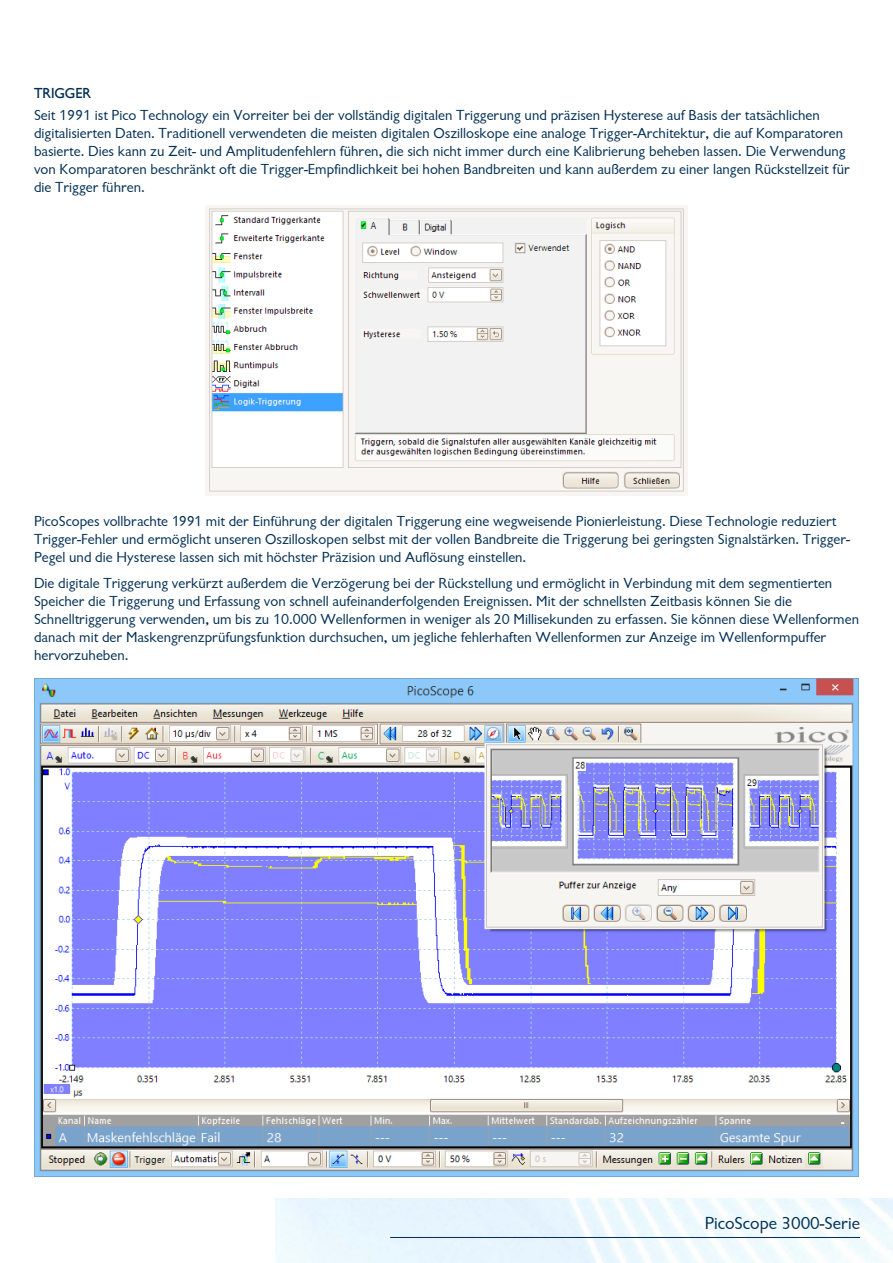
<style>
.page{position:relative;width:893px;height:1263px;background:#fff}
.page>*{position:absolute;margin:0;border:0;box-sizing:border-box;transform-origin:0 0}
.t1{font:18px "Chantilly";color:#002e54}
.t2{font:15px/18px "Chantilly";color:#002e54}
.t3{font:500 15px "Chantilly";color:#002e54}
</style>
<div class="page">
<hr style="left:390px;top:1237px;width:470px;height:1px;background:#002e54">
<img style="left:206px;top:205px;width:481px;height:290px">
<img style="left:34px;top:679px;width:825px;height:498px">
<p class="t3" style="left:34px;top:85px;width:59px">TRIGGER</p>
<p class="t2" style="left:34px;top:107px;width:817px">Seit 1991 ist Pico Technology ein Vorreiter bei der vollständig digitalen Triggerung und präzisen Hysterese auf Basis der tatsächlichen digitalisierten Daten. Traditionell verwendeten die meisten digitalen Oszilloskope eine analoge Trigger-Architektur, die auf Komparatoren basierte. Dies kann zu Zeit- und Amplitudenfehlern führen, die sich nicht immer durch eine Kalibrierung beheben lassen. Die Verwendung von Komparatoren beschränkt oft die Trigger-Empfindlichkeit bei hohen Bandbreiten und kann außerdem zu einer langen Rückstellzeit für die Trigger führen.</p>
<p class="t2" style="left:34px;top:512px;width:817px">PicoScopes vollbrachte 1991 mit der Einführung der digitalen Triggerung eine wegweisende Pionierleistung. Diese Technologie reduziert<br>Trigger-Fehler und ermöglicht unseren Oszilloskopen selbst mit der vollen Bandbreite die Triggerung bei geringsten Signalstärken. Trigger-<br>Pegel und die Hysterese lassen sich mit höchster Präzision und Auflösung einstellen.</p>
<p class="t2" style="left:34px;top:574px;width:826px">Die digitale Triggerung verkürzt außerdem die Verzögerung bei der Rückstellung und ermöglicht in Verbindung mit dem segmentierten Speicher die Triggerung und Erfassung von schnell aufeinanderfolgenden Ereignissen. Mit der schnellsten Zeitbasis können Sie die Schnelltriggerung verwenden, um bis zu 10.000 Wellenformen in weniger als 20 Millisekunden zu erfassen. Sie können diese Wellenformen danach mit der Maskengrenzprüfungsfunktion durchsuchen, um jegliche fehlerhaften Wellenformen zur Anzeige im Wellenformpuffer hervorzuheben.</p>
<p class="t1" style="left:705px;top:1213px;width:157px">PicoScope 3000-Serie</p>
</div>
